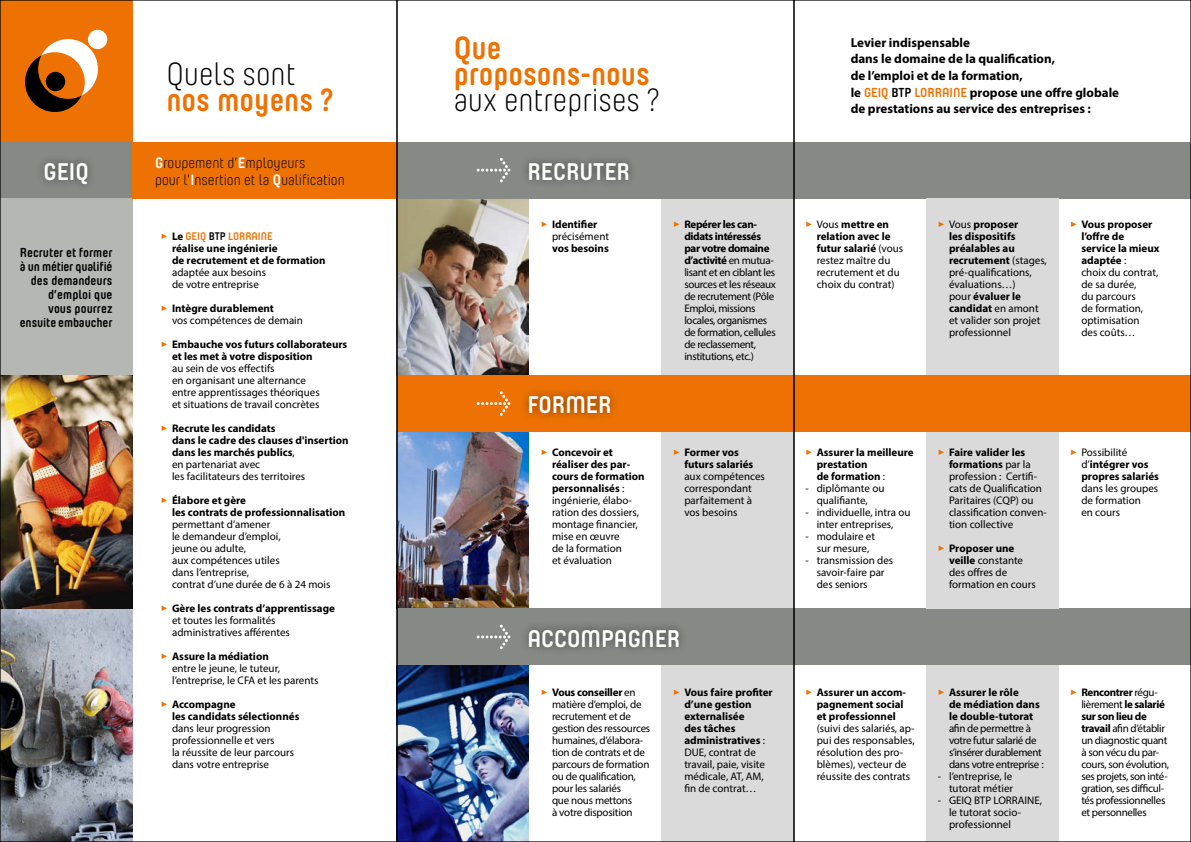
<style>
.page{position:relative;width:1191px;height:842px;background:#fff}
.page>*{position:absolute;margin:0;border:0;box-sizing:border-box;transform-origin:0 0}
.t1{font:700 32px/26px "Yummo";color:#ee7203}
.t2{font:300 32px "Yummo";color:#000}
.t3{font:700 24px "Yummo";color:#fff}
.t4{font:300 15px/17px "Yummo";color:#000}
.t5{font:700 13px/16.7px "Myriad Pro";color:#000}
.t6{font:700 13px/14px "Yummo";color:#000;text-align:right}
.t7{font:11px/12px "Myriad Pro";color:#000}
.t8{font:700 11px/12px "Myriad Pro";color:#000}
.t9{font:11px/12px "Myriad Pro";letter-spacing:-.03em;color:#000}
.t10{font:11px/12px "Myriad Pro";letter-spacing:-.02em;color:#000}
.t11{font:700 11px "Yummo";color:#ee7203}
.s1{font-weight:700;color:#fff}
.s2{font-family:"Myriad Pro";color:#000}
.s3{color:#000}
.s4{color:#ee7203}
.s5{font-weight:700}
.s6{font-weight:400}
.s7{font-family:"Yummo";color:#ee7203}
.s8{font-family:"Yummo"}
</style>
<div class="page">
<div style="left:661px;top:432px;width:133px;height:177px;background:#d9dad9"></div>
<div style="left:661px;top:198px;width:133px;height:177px;background:#d9dad9"></div>
<div style="left:661px;top:665px;width:133px;height:177px;background:#d9dad9"></div>
<img style="left:399px;top:198px;width:130px;height:177px">
<img style="left:399px;top:432px;width:130px;height:177px">
<img style="left:399px;top:665px;width:130px;height:175px">
<div style="left:397px;top:142px;width:794px;height:56px;background:#868984"></div>
<svg style="left:477px;top:158px;width:33px;height:24px"></svg>
<div style="left:520px;top:153px;width:117px;height:36px;background:#000;opacity:.5"></div>
<div style="left:397px;top:375px;width:794px;height:57px;background:#ee7203"></div>
<div style="left:520px;top:387px;width:99px;height:35px;background:#000;opacity:.5"></div>
<svg style="left:477px;top:391px;width:33px;height:25px"></svg>
<div style="left:397px;top:609px;width:794px;height:56px;background:#868984"></div>
<div style="left:520px;top:620px;width:168px;height:36px;background:#000;opacity:.5"></div>
<svg style="left:477px;top:625px;width:33px;height:24px"></svg>
<div style="left:926px;top:198px;width:132px;height:177px;background:#d9dad9"></div>
<div style="left:926px;top:432px;width:132px;height:177px;background:#d9dad9"></div>
<div style="left:926px;top:665px;width:132px;height:177px;background:#d9dad9"></div>
<div style="left:2px;top:142px;width:130px;height:56px;background:#868984"></div>
<div style="left:36px;top:153px;width:61px;height:40px;background:#000;opacity:.5"></div>
<div style="left:0;top:198px;width:132px;height:177px;background:#b5b7b3"></div>
<img style="left:2px;top:375px;width:130px;height:465px">
<div style="left:0;top:0;width:132px;height:142px;background:#ee7203"></div>
<div style="left:88px;top:30px;width:19px;height:19px;background:#fff;border-radius:50%"></div>
<svg style="left:25px;top:39px;width:73px;height:73px"></svg>
<div style="left:132px;top:142px;width:265px;height:56px;background:#ee7203"></div>
<h2 class="t3" style="left:44px;top:149px;width:47px">GEIQ</h2>
<p class="t6" style="left:20px;top:243px;width:94px">Recruter et former à un métier qualifié des demandeurs d’emploi que<br>vous pourrez ensuite embaucher</p>
<h1 class="t2" style="left:166px;top:54px;width:131px">Quels sont</h1>
<h1 class="t1" style="left:166px;top:82px;width:169px">nos moyens ?</h1>
<h3 class="t4" style="left:155px;top:154px;width:191px"><span class="s1">G</span>roupement d’<span class="s1">E</span>mployeurs<br>pour l’<span class="s1">I</span>nsertion et la <span class="s1">Q</span>ualification</h3>
<p class="t11" style="left:161px;top:226px;width:114px">✓ <span class="s2">Le</span> GEIQ <span class="s3">BTP</span> LORRAINE</p>
<p class="t8" style="left:172px;top:242px;width:155px">réalise une ingénierie<br>de recrutement et de formation</p>
<p class="t7" style="left:172px;top:266px;width:95px">adaptée aux besoins de votre entreprise</p>
<p class="t7" style="left:172px;top:302px;width:132px;text-indent:-11px"><span class="s4">✓</span> <span class="s5">Intègre durablement<br></span>vos compétences de demain</p>
<p class="t8" style="left:172px;top:338px;width:177px;text-indent:-11px"><span class="s4">✓</span> Embauche vos futurs collaborateurs et les met à votre disposition</p>
<p class="t7" style="left:172px;top:362px;width:149px">au sein de vos effectifs<br>en organisant une alternance entre apprentissages théoriques et situations de travail concrètes</p>
<p class="t8" style="left:172px;top:422px;width:178px;text-indent:-11px"><span class="s4">✓</span> Recrute les candidats<br>dans le cadre des clauses d'insertion dans les marchés publics<span class="s6">,<br>en partenariat avec<br>les facilitateurs des territoires</span></p>
<p class="t8" style="left:172px;top:494px;width:175px;text-indent:-11px"><span class="s4">✓</span> Élabore et gère<br>les contrats de professionnalisation</p>
<p class="t7" style="left:172px;top:518px;width:160px">permettant d’amener<br>le demandeur d’emploi,<br>jeune ou adulte,<br>aux compétences utiles<br>dans l’entreprise,<br>contrat d’une durée de 6 à 24 mois</p>
<p class="t7" style="left:172px;top:602px;width:164px;text-indent:-11px"><span class="s4">✓</span> <span class="s5">Gère les contrats d’apprentissage </span>et toutes les formalités administratives afférentes</p>
<p class="t7" style="left:172px;top:650px;width:148px;text-indent:-11px"><span class="s4">✓</span> <span class="s5">Assure la médiation<br></span>entre le jeune, le tuteur, l’entreprise, le CFA et les parents</p>
<p class="t8" style="left:172px;top:698px;width:129px;text-indent:-11px"><span class="s4">✓</span> Accompagne<br>les candidats sélectionnés</p>
<p class="t7" style="left:172px;top:722px;width:124px">dans leur progression professionnelle et vers<br>la réussite de leur parcours dans votre entreprise</p>
<h1 class="t1" style="left:454px;top:30px;width:198px">Que proposons-nous</h1>
<h1 class="t2" style="left:454px;top:80px;width:208px">aux entreprises ?</h1>
<p class="t5" style="left:850px;top:33px;width:270px">Levier indispensable<br>dans le domaine de la qualification,<br>de l’emploi et de la formation,<br>le <span class="s7">GEIQ</span> <span class="s8">BTP</span> <span class="s7">LORRAINE</span> propose une offre globale de prestations au service des entreprises :</p>
<h2 class="t3" style="left:527px;top:149px;width:104px">RECRUTER</h2>
<p class="t7" style="left:552px;top:218px;width:59px;text-indent:-11px"><span class="s4">✓</span> <span class="s5">Identifier </span>précisément</p>
<p class="t8" style="left:552px;top:242px;width:58px">vos besoins</p>
<p class="t9" style="left:684px;top:218px;width:93px;text-indent:-11px"><span class="s4">✓</span> <span class="s5">Repérer les can&shy;didats intéressés par votre domaine d’activité</span> en mutua&shy;lisant et en ciblant les sources et les réseaux de recrutement (Pôle<br>Emploi, missions locales, organismes de formation, cellules de reclassement, institutions, etc.)</p>
<p class="t7" style="left:816px;top:218px;width:88px;text-indent:-11px"><span class="s4">✓</span> Vous <span class="s5">mettre en relation avec le futur salarié</span> (vous restez maître du recrutement et du choix du contrat)</p>
<p class="t7" style="left:949px;top:218px;width:99px;text-indent:-11px"><span class="s4">✓</span> Vous <span class="s5">proposer<br>les dispositifs préalables au recrutement</span> (stages, pré-qualifications, évaluations…)<br>pour <span class="s5">évaluer le candidat</span> en amont et valider son projet professionnel</p>
<p class="t7" style="left:1081px;top:218px;width:80px;text-indent:-11px"><span class="s4">✓</span> <span class="s5">Vous proposer l’offre de service la mieux adaptée</span> :<br>choix du contrat, de sa durée,<br>du parcours<br>de formation, optimisation<br>des coûts…</p>
<h2 class="t3" style="left:527px;top:383px;width:86px">FORMER</h2>
<p class="t7" style="left:552px;top:446px;width:94px;text-indent:-11px"><span class="s4">✓</span> <span class="s5">Concevoir et réaliser des par&shy;cours de formation personnalisés</span> : ingénierie, élabo&shy;ration des dossiers, montage financier, mise en œuvre<br>de la formation<br>et évaluation</p>
<p class="t8" style="left:684px;top:446px;width:70px;text-indent:-11px"><span class="s4">✓</span> Former vos futurs salariés</p>
<p class="t7" style="left:684px;top:470px;width:82px">aux compétences correspondant parfaitement à vos besoins</p>
<p class="t8" style="left:816px;top:446px;width:98px;text-indent:-11px"><span class="s4">✓</span> Assurer la meilleure prestation<br>de formation <span class="s6">:</span></p>
<p class="t7" style="left:805px;top:482px;width:81px;text-align:center">- diplômante ou qualifiante,</p>
<p class="t7" style="left:805px;top:506px;width:107px;text-align:center">- individuelle, intra ou inter entreprises,</p>
<p class="t7" style="left:805px;top:530px;width:71px;text-align:center">- modulaire et sur mesure,</p>
<p class="t7" style="left:816px;top:554px;width:78px;text-indent:-11px">- transmission des savoir-faire par des seniors</p>
<p class="t7" style="left:949px;top:446px;width:99px;text-indent:-11px"><span class="s4">✓</span> <span class="s5">Faire valider les formations</span> par la profession : Certifi&shy;cats de Qualification<br>Paritaires (CQP) ou classification conven&shy;tion collective</p>
<p class="t7" style="left:949px;top:542px;width:88px;text-indent:-11px"><span class="s4">✓</span> <span class="s5">Proposer une veille</span> constante des offres de formation en cours</p>
<p class="t8" style="left:1081px;top:446px;width:79px;text-indent:-11px"><span class="s4">✓</span> <span class="s6">Possibilité d’</span>intégrer vos propres salariés</p>
<p class="t7" style="left:1081px;top:482px;width:78px">dans les groupes de formation<br>en cours</p>
<h2 class="t3" style="left:527px;top:616px;width:154px">ACCOMPAGNER</h2>
<p class="t10" style="left:552px;top:686px;width:100px;text-indent:-11px"><span class="s4">✓</span> <span class="s5">Vous conseiller</span> en matière d’emploi, de recrutement et de gestion des ressources humaines, d’élabora&shy;tion de contrats et de parcours de formation ou de qualification, pour les salariés<br>que nous mettons<br>à votre disposition</p>
<p class="t8" style="left:684px;top:686px;width:90px;text-indent:-11px"><span class="s4">✓</span> Vous faire profiter d’une gestion externalisée<br>des tâches administratives <span class="s6">:<br>DUE, contrat de travail, paie, visite médicale, AT, AM, fin de contrat…</span></p>
<p class="t8" style="left:816px;top:686px;width:91px;text-indent:-11px"><span class="s4">✓</span> Assurer un accom&shy;pagnement social et professionnel</p>
<p class="t7" style="left:816px;top:722px;width:99px">(suivi des salariés, ap&shy;pui des responsables, résolution des pro&shy;blèmes), vecteur de réussite des contrats</p>
<p class="t8" style="left:949px;top:686px;width:92px;text-indent:-11px"><span class="s4">✓</span> Assurer le rôle<br>de médiation dans le double-tutorat</p>
<p class="t9" style="left:949px;top:722px;width:96px">afin de permettre à votre futur salarié de s’insérer durablement dans votre entreprise :</p>
<p class="t7" style="left:937px;top:770px;width:77px;text-align:right">- l’entreprise, le tutorat métier</p>
<p class="t7" style="left:949px;top:794px;width:95px;text-indent:-11px">- GEIQ BTP LORRAINE, le tutorat socio&shy;professionnel</p>
<p class="t9" style="left:1081px;top:686px;width:89px;text-indent:-11px"><span class="s4">✓</span> <span class="s5">Rencontrer</span> régu&shy;lièrement <span class="s5">le salarié sur son lieu de travail</span> afin d’établir un diagnostic quant à son vécu du par&shy;cours, son évolution, ses projets, son inté&shy;gration, ses difficul&shy;tés professionnelles et personnelles</p>
</div>
